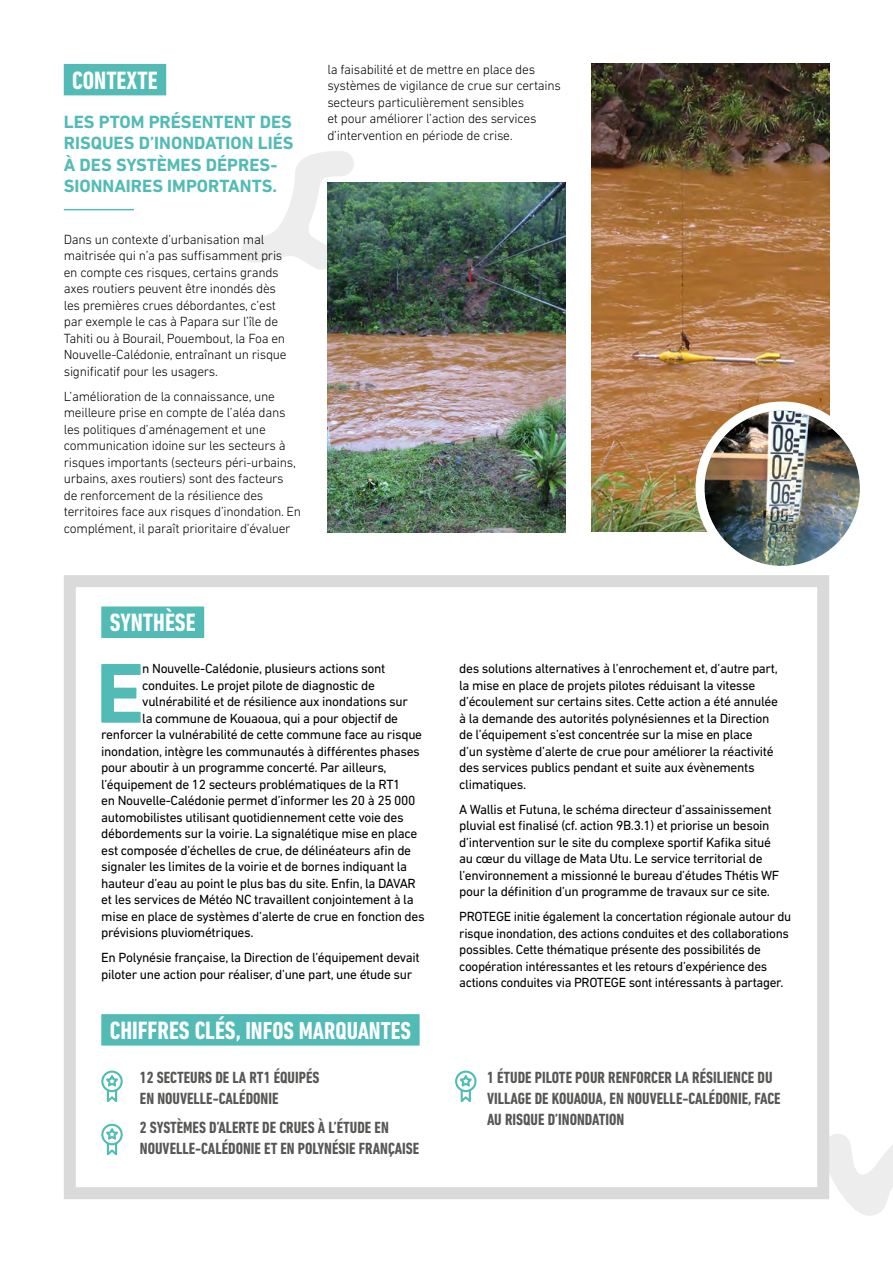
<style>
.page{position:relative;width:893px;height:1263px;background:#fff}
.page>*{position:absolute;margin:0;border:0;box-sizing:border-box;transform-origin:0 0}
.t1{font:700 86.25px "DIN Next LT Pro";color:#52bbb5}
.t2{font:700 condensed 25.5px "DIN Next LT Pro";color:#fff}
.t3{font:700 condensed 24.9px "DIN Next LT Pro";color:#fff}
.t4{font:700 18px/21.6px "DIN Next LT Pro";color:#52bbb5}
.t5{font:700 condensed 16.5px/21px "DIN Next LT Pro";color:#575756}
.t6{font:13.5px/16.5px "DIN Next LT Pro";letter-spacing:-.025em;color:#000}
.t7{font:300 13.5px/16.5px "DIN Next LT Pro";letter-spacing:-.02em;color:#000}
.s1{font-size:25.5px}
</style>
<div class="page">
<svg style="left:241px;top:151px;width:113px;height:119px"></svg>
<svg style="left:829px;top:1134px;width:64px;height:82px"></svg>
<div style="left:64px;top:575px;width:765px;height:624px;background:#fff;border:12px solid #dadada"></div>
<div style="left:64px;top:64px;width:102px;height:31px;background:#52bbb5"></div>
<img style="left:591px;top:64px;width:238px;height:468px">
<div style="left:101px;top:606px;width:103px;height:32px;background:#52bbb5"></div>
<hr style="left:64px;top:209px;width:70px;height:1px;background:#52bbb5">
<img style="left:327px;top:182px;width:238px;height:351px">
<div style="left:700px;top:406px;width:164px;height:164px;background:#fff;border-radius:50%"></div>
<img style="left:704px;top:410px;width:156px;height:156px;border-radius:78px">
<div style="left:695px;top:401px;width:174px;height:174px;border:9px solid #fff;border-radius:50%"></div>
<svg style="left:101px;top:1070px;width:22px;height:32px"></svg>
<div style="left:101px;top:1014px;width:319px;height:31px;background:#52bbb5"></div>
<svg style="left:101px;top:1124px;width:22px;height:31px"></svg>
<svg style="left:455px;top:1070px;width:21px;height:32px"></svg>
<h2 class="t2" style="left:72px;top:65px;width:87px">CONTEXTE</h2>
<h3 class="t4" style="left:64px;top:111px;width:231px">LES PTOM PRÉSENTENT DES<br>RISQUES D’INONDATION LIÉS<br>À DES SYSTÈMES DÉPRES-<br>SIONNAIRES IMPORTANTS.</h3>
<p class="t7" style="left:64px;top:231px;width:224px">Dans un contexte d’urbanisation mal maitrisée qui n’a pas suffisamment pris en compte ces risques, certains grands axes routiers peuvent être inondés dès les premières crues débordantes, c’est par exemple le cas à Papara sur l’île de Tahiti ou à Bourail, Pouembout, la Foa en Nouvelle-Calédonie, entraînant un risque significatif pour les usagers.</p>
<p class="t7" style="left:64px;top:388px;width:239px">L’amélioration de la connaissance, une meilleure prise en compte de l’aléa dans les politiques d’aménagement et une communication idoine sur les secteurs à risques importants (secteurs péri-urbains, urbains, axes routiers) sont des facteurs<br>de renforcement de la résilience des territoires face aux risques d’inondation. En complément, il paraît prioritaire d’évaluer</p>
<p class="t7" style="left:327px;top:61px;width:235px">la faisabilité et de mettre en place des systèmes de vigilance de crue sur certains secteurs particulièrement sensibles<br>et pour améliorer l’action des services d’intervention en période de crise.</p>
<h2 class="t2" style="left:110px;top:608px;width:87px">SYNTHÈSE</h2>
<h1 class="t1" style="left:96px;top:643px;width:50px">E</h1>
<p class="t6" style="left:142px;top:660px;width:245px">n Nouvelle-Calédonie, plusieurs actions sont</p>
<p class="t6" style="left:142px;top:677px;width:234px">conduites. Le projet pilote de diagnostic de</p>
<p class="t6" style="left:142px;top:693px;width:267px">vulnérabilité et de résilience aux inondations sur</p>
<p class="t6" style="left:142px;top:710px;width:257px">la commune de Kouaoua, qui a pour objectif de</p>
<p class="t6" style="left:101px;top:726px;width:322px">renforcer la vulnérabilité de cette commune face au risque</p>
<p class="t6" style="left:101px;top:743px;width:320px">inondation, intègre les communautés à différentes phases</p>
<p class="t6" style="left:101px;top:759px;width:287px">pour aboutir à un programme concerté. Par ailleurs,</p>
<p class="t6" style="left:101px;top:776px;width:301px">l’équipement de 12 secteurs problématiques de la RT1</p>
<p class="t6" style="left:101px;top:792px;width:316px">en Nouvelle-Calédonie permet d’informer les 20 à 25 000</p>
<p class="t6" style="left:101px;top:809px;width:304px">automobilistes utilisant quotidiennement cette voie des</p>
<p class="t6" style="left:101px;top:825px;width:318px">débordements sur la voirie. La signalétique mise en place</p>
<p class="t6" style="left:101px;top:842px;width:311px">est composée d’échelles de crue, de délinéateurs afin de</p>
<p class="t6" style="left:101px;top:858px;width:307px">signaler les limites de la voirie et de bornes indiquant la</p>
<p class="t6" style="left:101px;top:875px;width:316px">hauteur d’eau au point le plus bas du site. Enfin, la DAVAR</p>
<p class="t6" style="left:101px;top:891px;width:314px">et les services de Météo NC travaillent conjointement à la</p>
<p class="t6" style="left:101px;top:908px;width:325px">mise en place de systèmes d’alerte de crue en fonction des</p>
<p class="t6" style="left:101px;top:924px;width:154px">prévisions pluviométriques.</p>
<p class="t6" style="left:101px;top:949px;width:320px">En Polynésie française, la Direction de l’équipement devait piloter une action pour réaliser, d’une part, une étude sur</p>
<h3 class="t3" style="left:110px;top:1016px;width:303px"><span class="s1">CHIFFRES CLÉS,</span> INFOS MARQUANTES</h3>
<p class="t5" style="left:140px;top:1067px;width:181px">12 SECTEURS DE LA RT1 ÉQUIPÉS<br>EN NOUVELLE-CALÉDONIE</p>
<p class="t5" style="left:140px;top:1117px;width:281px">2 SYSTÈMES D’ALERTE DE CRUES À L’ÉTUDE EN<br>NOUVELLE-CALÉDONIE ET EN POLYNÉSIE FRANÇAISE</p>
<p class="t6" style="left:459px;top:660px;width:320px">des solutions alternatives à l’enrochement et, d’autre part, la mise en place de projets pilotes réduisant la vitesse d’écoulement sur certains sites. Cette action a été annulée à la demande des autorités polynésiennes et la Direction de l’équipement s’est concentrée sur la mise en place d’un système d’alerte de crue pour améliorer la réactivité des services publics pendant et suite aux évènements climatiques.</p>
<p class="t6" style="left:459px;top:801px;width:322px">A Wallis et Futuna, le schéma directeur d’assainissement pluvial est finalisé (cf. action 9B.3.1) et priorise un besoin d’intervention sur le site du complexe sportif Kafika situé au cœur du village de Mata Utu. Le service territorial de l’environnement a missionné le bureau d’études Thétis WF pour la définition d’un programme de travaux sur ce site.</p>
<p class="t6" style="left:459px;top:908px;width:333px">PROTEGE initie également la concertation régionale autour du risque inondation, des actions conduites et des collaborations possibles. Cette thématique présente des possibilités de coopération intéressantes et les retours d’expérience des actions conduites via PROTEGE sont intéressants à partager.</p>
<p class="t5" style="left:487px;top:1067px;width:295px">1 ÉTUDE PILOTE POUR RENFORCER LA RÉSILIENCE DU<br>VILLAGE DE KOUAOUA, EN NOUVELLE-CALÉDONIE, FACE<br>AU RISQUE D’INONDATION</p>
</div>
